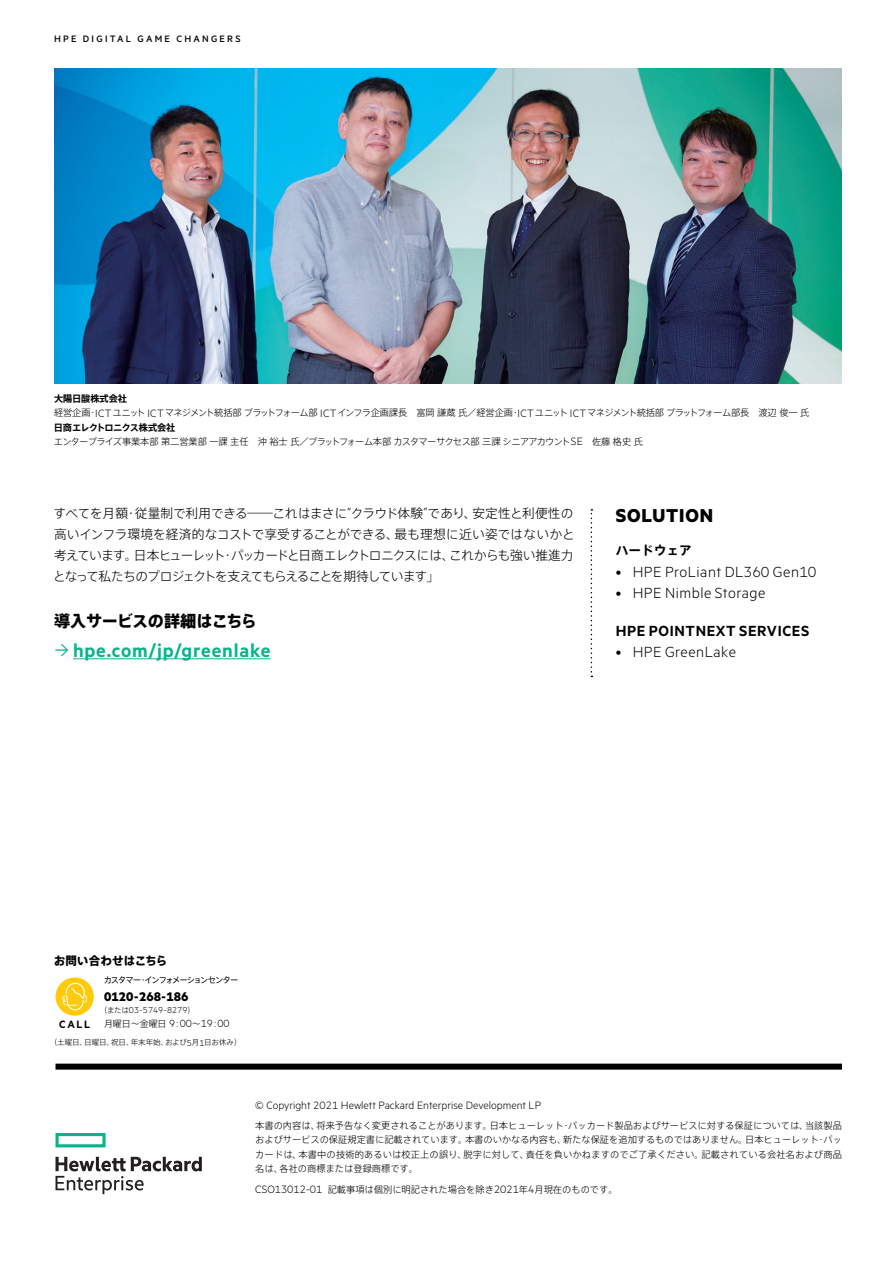
<style>
.page{position:relative;width:893px;height:1263px;background:#fff}
.page>*{position:absolute;margin:0;border:0;box-sizing:border-box;transform-origin:0 0}
.t1{font:600 21px "Metric HPE";letter-spacing:.04em;color:#0ab38d}
.t2{font:700 21px "Metric HPE";letter-spacing:.04em;color:#030303}
.t3{font:300 16.5px "Metric HPE";letter-spacing:.03em;color:#030303}
.t4{font:600 16.5px "Metric HPE";letter-spacing:.04em;color:#030303}
.t5{font:800 16.2px "Axis Pro N";letter-spacing:-.03em;color:#030303}
.t6{font:700 14.1px "Metric HPE";color:#030303}
.t7{font:300 12.75px/21px "Axis Pro N";letter-spacing:-.07em;color:#030303;text-align:justify}
.t8{font:700 12.75px "Axis Pro N";color:#030303}
.t9{font:300 12px "Metric HPE";color:#030303}
.t10{font:600 12px "Metric HPE";color:#030303}
.t11{font:800 11.55px "Axis Pro N";color:#030303}
.t12{font:500 10.5px "Metric HPE";letter-spacing:.215em;color:#030303}
.t13{font:300 9.75px "Metric HPE";color:#030303}
.t14{font:300 9.3px/14.4px "Axis Pro N";letter-spacing:-.01em;color:#030303;text-align:justify}
.t15{font:300 9.3px/14.2px "Axis Pro N";letter-spacing:-.05em;color:#030303}
.t16{font:300 9px "Axis Pro N";letter-spacing:-.015em;color:#030303}
.t17{font:8.25px "Axis Pro N";letter-spacing:-.12em;color:#030303}
.t18{font:300 7.5px "Axis Pro N";color:#030303}
.s1{font-weight:700}
.s2{font-family:"Metric HPE";font-size:12px}
.s3{font-family:"Axis Pro N";font-size:7.5px}
.s4{font-family:"Metric HPE";font-size:11.7px}
.s5{font-family:"Metric HPE";font-size:9.75px}
</style>
<div class="page">
<svg style="left:56px;top:1133px;width:50px;height:14px"></svg>
<svg style="left:56px;top:1157px;width:146px;height:37px"></svg>
<svg style="left:591px;top:509px;width:1px;height:168px"></svg>
<div style="left:56px;top:1064px;width:786px;height:6px;background:#030303"></div>
<hr style="left:73px;top:658px;width:197px;height:1px;background:#0ab38d">
<div style="left:56px;top:977px;width:38px;height:39px;background:#feca0a;border-radius:50%"></div>
<svg style="left:62px;top:983px;width:25px;height:27px"></svg>
<img style="left:54px;top:68px;width:788px;height:315px">
<p class="t12" style="left:54px;top:33px;width:188px">HPE DIGITAL GAME CHANGERS</p>
<p class="t15" style="left:54px;top:392px;width:757px"><span class="s1">大陽日酸株式会社<br></span>経営企画・<span class="s2">ICT</span>ユニット <span class="s2">ICT</span>マネジメント統括部プラットフォーム部 <span class="s2">ICT</span>インフラ企画課長　富岡謙蔵氏／経営企画・<span class="s2">ICT</span>ユニット <span class="s2">ICT</span>マネジメント統括部プラットフォーム部長　渡辺俊一氏<span class="s1">日商エレクトロニクス株式会社<br></span>エンタープライズ事業本部第二営業部一課主任　沖裕士氏／プラットフォーム本部カスタマーサクセス部三課シニアアカウント<span class="s2">SE</span>　佐藤格史氏</p>
<h3 class="t7" style="left:53px;top:503px;width:523px">すべてを月額・従量制で利用できる――これはまさに“クラウド体験”であり、安定性と利便性の高いインフラ環境を経済的なコストで享受することができる、最も理想に近い姿ではないかと考えています。日本ヒューレット・パッカードと日商エレクトロニクスには、これからも強い推進力となって私たちのプロジェクトを支えてもらえることを期待しています」</h3>
<h3 class="t5" style="left:54px;top:613px;width:204px">導入サービスの詳細はこちら</h3>
<h1 class="t1" style="left:73px;top:638px;width:199px">hpe.com/jp/greenlake</h1>
<h1 class="t2" style="left:616px;top:502px;width:99px">SOLUTION</h1>
<h3 class="t8" style="left:616px;top:544px;width:78px">ハードウェア</h3>
<h2 class="t3" style="left:616px;top:562px;width:202px">• HPE ProLiant DL360 Gen10</h2>
<h2 class="t3" style="left:616px;top:583px;width:151px">• HPE Nimble Storage</h2>
<h2 class="t4" style="left:616px;top:621px;width:195px">HPE POINTNEXT SERVICES</h2>
<h2 class="t3" style="left:616px;top:642px;width:122px">• HPE GreenLake</h2>
<p class="t11" style="left:54px;top:954px;width:115px">お問い合わせはこちら</p>
<p class="t17" style="left:104px;top:975px;width:136px">カスタマー・インフォメーションセンター</p>
<h3 class="t6" style="left:104px;top:988px;width:86px">0120-268-186</h3>
<p class="t13" style="left:100px;top:1004px;width:97px"><span class="s3">（または</span>03-5749-8279<span class="s3">）</span></p>
<p class="t16" style="left:104px;top:1019px;width:127px">月曜日～金曜日 <span class="s4">9</span>：<span class="s4">00</span>～<span class="s4">19</span>：<span class="s4">00</span></p>
<p class="t18" style="left:50px;top:1038px;width:193px">（土曜日、日曜日、祝日、年末年始、および<span class="s5">5</span>月<span class="s5">1</span>日お休み）</p>
<p class="t10" style="left:59px;top:1017px;width:33px">CALL</p>
<p class="t9" style="left:255px;top:1098px;width:287px">© Copyright 2021 Hewlett Packard Enterprise Development LP</p>
<p class="t14" style="left:255px;top:1118px;width:588px">本書の内容は、将来予告なく変更されることがあります。日本ヒューレット・パッカード製品およびサービスに対する保証については、当該製品およびサービスの保証規定書に記載されています。本書のいかなる内容も、新たな保証を追加するものではありません。日本ヒューレット・パッカードは、本書中の技術的あるいは校正上の誤り、脱字に対して、責任を負いかねますのでご了承ください。記載されている会社名および商品名は、各社の商標または登録商標です。</p>
<p class="t14" style="left:255px;top:1182px;width:364px"><span class="s2">CSO13012-01</span> 記載事項は個別に明記された場合を除き<span class="s2">2021</span>年<span class="s2">4</span>月現在のものです。</p>
</div>
